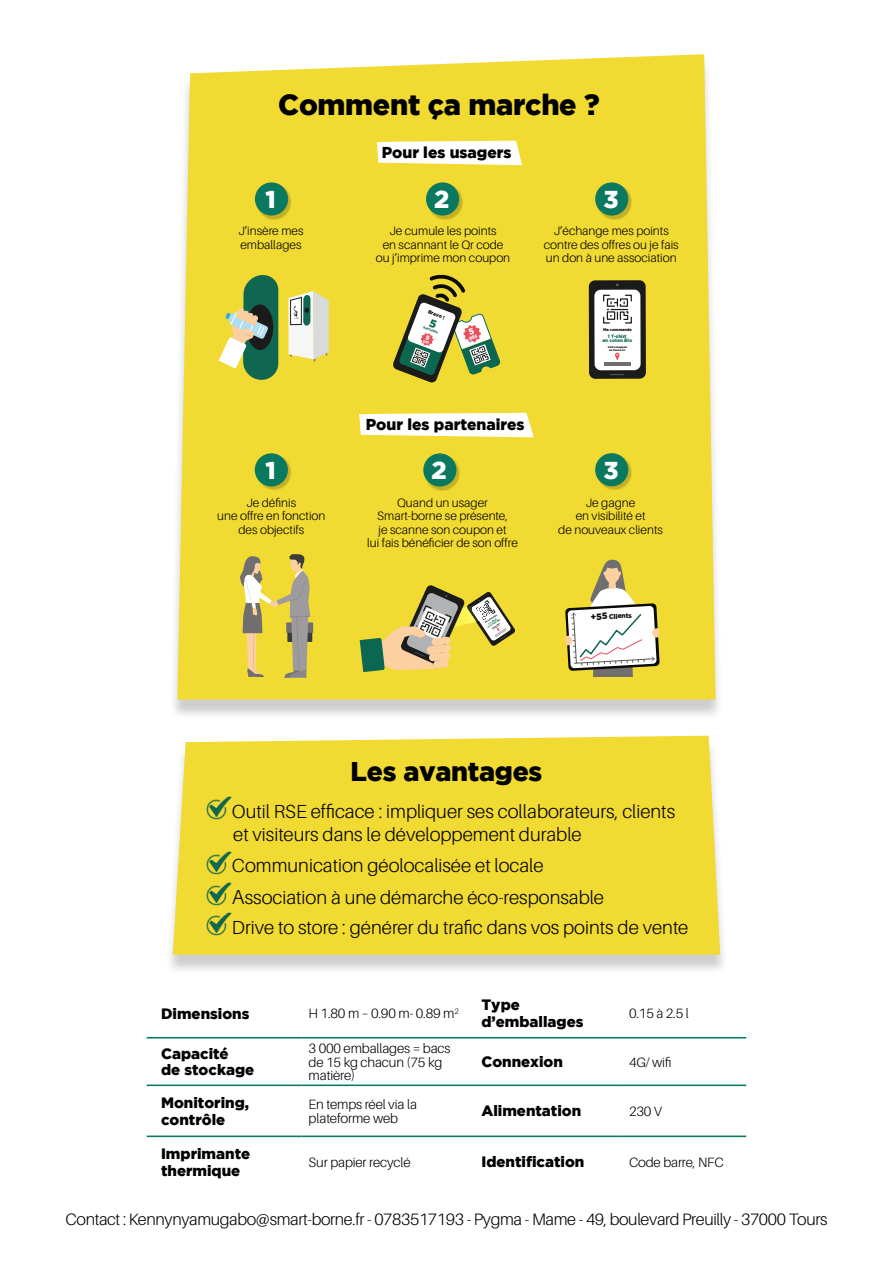
<style>
.page{position:relative;width:893px;height:1263px;background:#fff}
.page>*{position:absolute;margin:0;border:0;box-sizing:border-box;transform-origin:0 0}
.t1{font:900 29.1px "Gotham";letter-spacing:-.01em;color:#000}
.t2{font:900 27px "Gotham";letter-spacing:-.01em;color:#000}
.t3{font:900 24.3px "Gotham";color:#fff}
.t4{font:300 18.9px/30.8px "Aileron";color:#000}
.t5{font:300 16.5px "Aileron";letter-spacing:-.02em;color:#000}
.t6{font:900 15.75px "Gotham";color:#000}
.t7{font:900 15px/16.5px "Gotham";color:#000}
.t8{font:300 13.5px/13.5px "Aileron";letter-spacing:-.01em;color:#000}
.t9{font:300 12.15px/13.5px "Aileron";color:#000;text-align:center}
.t10{font:900 6.75px "Gotham";color:#0a0a08}
.t11{font:900 4.95px "Gotham";color:#0a0a08}
.t12{font:900 4.65px/4.5px "Gotham";letter-spacing:-.01em;color:#0c6751;text-align:center}
.t13{font:900 3.9px "Gotham";letter-spacing:-.01em;color:#08080a}
.t14{font:900 3.15px "Gotham";color:#0c6751}
.t15{font:900 2.7px/2.7px "Gotham";letter-spacing:-.01em;color:#08080a;text-align:center}
.t16{font:900 2.4px/2.2px "Gotham";color:#0c6751;text-align:center}
.t17{font:900 1.95px "Gotham";color:#08080a}
.s1{font-size:9px}
.s2{font-size:20.25px}
</style>
<div class="page">
<div style="left:169px;top:57px;width:555px;height:663px;background:#000;opacity:.2"></div>
<div style="left:177px;top:54px;width:538px;height:645px;background:#f1da31"></div>
<div style="left:164px;top:739px;width:565px;height:236px;background:#000;opacity:.2"></div>
<div style="left:173px;top:736px;width:547px;height:219px;background:#f1da31"></div>
<div style="left:256px;top:184px;width:36px;height:36px;background:#000;opacity:.2"></div>
<div style="left:255px;top:182px;width:33px;height:34px;background:#0a7960;border-radius:50%"></div>
<div style="left:427px;top:184px;width:36px;height:36px;background:#000;opacity:.2"></div>
<div style="left:426px;top:182px;width:33px;height:34px;background:#0a7960;border-radius:50%"></div>
<div style="left:596px;top:184px;width:36px;height:36px;background:#000;opacity:.2"></div>
<div style="left:595px;top:182px;width:33px;height:34px;background:#0a7960;border-radius:50%"></div>
<svg style="left:288px;top:291px;width:41px;height:71px"></svg>
<svg style="left:219px;top:274px;width:59px;height:107px;background:#88a05e"></svg>
<div style="left:589px;top:280px;width:57px;height:99px;background:#1b1b1a;border-radius:6px"></div>
<div style="left:594px;top:290px;width:47px;height:80px;background:#fff;border-radius:6px"></div>
<svg style="left:605px;top:352px;width:26px;height:14px"></svg>
<svg style="left:603px;top:294px;width:29px;height:30px"></svg>
<svg style="left:610px;top:374px;width:14px;height:1px"></svg>
<div style="left:287px;top:629px;width:25px;height:13px;background:#3c3c3a"></div>
<div style="left:286px;top:622px;width:27px;height:11px;background:#706e6e"></div>
<svg style="left:240px;top:554px;width:70px;height:124px;background:#cebe5f"></svg>
<svg style="left:360px;top:585px;width:155px;height:87px;background:#cbbe5c"></svg>
<svg style="left:565px;top:560px;width:95px;height:116px"></svg>
<div style="left:256px;top:454px;width:36px;height:37px;background:#000;opacity:.2"></div>
<div style="left:255px;top:453px;width:33px;height:33px;background:#0a7960;border-radius:50%"></div>
<div style="left:424px;top:455px;width:37px;height:36px;background:#000;opacity:.2"></div>
<div style="left:423px;top:453px;width:33px;height:34px;background:#0a7960;border-radius:50%"></div>
<div style="left:596px;top:454px;width:36px;height:36px;background:#000;opacity:.2"></div>
<div style="left:595px;top:453px;width:33px;height:33px;background:#0a7960;border-radius:50%"></div>
<hr style="left:467px;top:1037px;width:155px;height:1px;background:#0a7960">
<hr style="left:467px;top:1084px;width:155px;height:2px;background:#0a7960">
<hr style="left:467px;top:1135px;width:155px;height:2px;background:#0a7960">
<hr style="left:147px;top:1037px;width:154px;height:1px;background:#0a7960">
<hr style="left:147px;top:1084px;width:154px;height:2px;background:#0a7960">
<hr style="left:147px;top:1135px;width:154px;height:2px;background:#0a7960">
<hr style="left:301px;top:1037px;width:166px;height:1px;background:#0a7960">
<hr style="left:301px;top:1084px;width:166px;height:2px;background:#0a7960">
<hr style="left:301px;top:1135px;width:166px;height:2px;background:#0a7960">
<hr style="left:622px;top:1037px;width:124px;height:1px;background:#0a7960">
<hr style="left:622px;top:1084px;width:124px;height:2px;background:#0a7960">
<hr style="left:622px;top:1135px;width:124px;height:2px;background:#0a7960">
<img style="left:205px;top:794px;width:27px;height:27px">
<img style="left:205px;top:849px;width:27px;height:27px">
<img style="left:205px;top:880px;width:27px;height:28px">
<img style="left:205px;top:910px;width:27px;height:28px">
<svg style="left:376px;top:141px;width:146px;height:24px"></svg>
<svg style="left:358px;top:413px;width:176px;height:24px"></svg>
<svg style="left:392px;top:271px;width:108px;height:112px"></svg>
<h1 class="t1" style="left:278px;top:87px;width:323px">Comment ça marche ?</h1>
<p class="t6" style="left:382px;top:143px;width:131px">Pour les usagers</p>
<h3 class="t3" style="left:266px;top:185px;width:12px">1</h3>
<h3 class="t3" style="left:434px;top:185px;width:17px">2</h3>
<h3 class="t3" style="left:603px;top:185px;width:17px">3</h3>
<p class="t9" style="left:238px;top:224px;width:67px;text-align:left">J’insère mes emballages</p>
<p class="t9" style="left:376px;top:224px;width:136px">Je cumule les points<br>en scannant le Qr code ou j’imprime mon coupon</p>
<p class="t9" style="left:544px;top:224px;width:136px">J’échange mes points contre des offres ou je fais un don à une association</p>
<p class="t11" style="left:429px;top:309px;width:19px;rotate:21deg">Bravo !</p>
<p class="t14" style="left:424px;top:325px;width:17px;rotate:21deg">bouteilles</p>
<p class="t6" style="left:366px;top:416px;width:160px">Pour les partenaires</p>
<p class="t13" style="left:603px;top:327px;width:30px">Ma commande</p>
<p class="t15" style="left:608px;top:346px;width:21px">Votre magasin se trouve ici</p>
<p class="t12" style="left:602px;top:334px;width:31px">1 T-shirt<br>en coton Bio</p>
<h3 class="t3" style="left:265px;top:456px;width:12px">1</h3>
<h3 class="t3" style="left:431px;top:456px;width:17px">2</h3>
<h3 class="t3" style="left:603px;top:456px;width:17px">3</h3>
<p class="t9" style="left:217px;top:496px;width:110px">Je définis<br>une offre en fonction des objectifs</p>
<p class="t9" style="left:367px;top:496px;width:152px">Quand un usager<br>Smart-borne se présente,<br>je scanne son coupon et<br>lui fais bénéficier de son offre</p>
<p class="t9" style="left:558px;top:496px;width:106px">Je gagne<br>en visibilité et<br>de nouveaux clients</p>
<p class="t17" style="left:484px;top:621px;width:16px;rotate:-33deg">Ma commande</p>
<p class="t16" style="left:486px;top:624px;width:16px;rotate:-33deg">1 T-shirt<br>en coton Bio</p>
<p class="t10" style="left:591px;top:614px;width:43px;rotate:-3deg"><span class="s1">+55</span> Clients</p>
<h2 class="t2" style="left:351px;top:756px;width:193px">Les avantages</h2>
<h3 class="t4" style="left:232px;top:801px;width:445px;line-height:22.6px">Outil RSE efficace : impliquer ses collaborateurs, clients et visiteurs dans le développement durable</h3>
<h3 class="t4" style="left:232px;top:850px;width:458px">Communication géolocalisée et locale<br><span class="s2">A</span>ssociation à une démarche éco-responsable<br>Drive to store : générer du trafic dans vos points de vente</h3>
<p class="t7" style="left:161px;top:1005px;width:90px">Dimensions</p>
<p class="t8" style="left:309px;top:1007px;width:152px">H 1.80 m – 0.90 m- 0.89 m<sup>2</sup></p>
<p class="t7" style="left:481px;top:996px;width:104px">Type d’emballages</p>
<p class="t8" style="left:629px;top:1007px;width:61px">0.15 à 2.5 l</p>
<p class="t7" style="left:161px;top:1045px;width:95px">Capacité<br>de stockage</p>
<p class="t8" style="left:309px;top:1042px;width:143px">3 000 emballages = bacs de 15 kg chacun (75 kg matière)</p>
<p class="t7" style="left:481px;top:1053px;width:83px">Connexion</p>
<p class="t8" style="left:629px;top:1055px;width:44px">4G/ wifi</p>
<p class="t7" style="left:161px;top:1094px;width:90px">Monitoring, contrôle</p>
<p class="t8" style="left:309px;top:1098px;width:110px">En temps réel via la plateforme web</p>
<p class="t7" style="left:481px;top:1102px;width:101px">Alimentation</p>
<p class="t8" style="left:629px;top:1105px;width:35px">230 V</p>
<p class="t7" style="left:161px;top:1145px;width:91px">Imprimante thermique</p>
<p class="t8" style="left:309px;top:1156px;width:103px">Sur papier recyclé</p>
<p class="t7" style="left:481px;top:1153px;width:104px">Identification</p>
<p class="t8" style="left:629px;top:1156px;width:96px">Code barre, NFC</p>
<h3 class="t5" style="left:65px;top:1210px;width:763px">Contact : Kennynyamugabo@smart-borne.fr - 0783517193 - Pygma - Mame - 49, boulevard Preuilly - 37000 Tours</h3>
</div>
